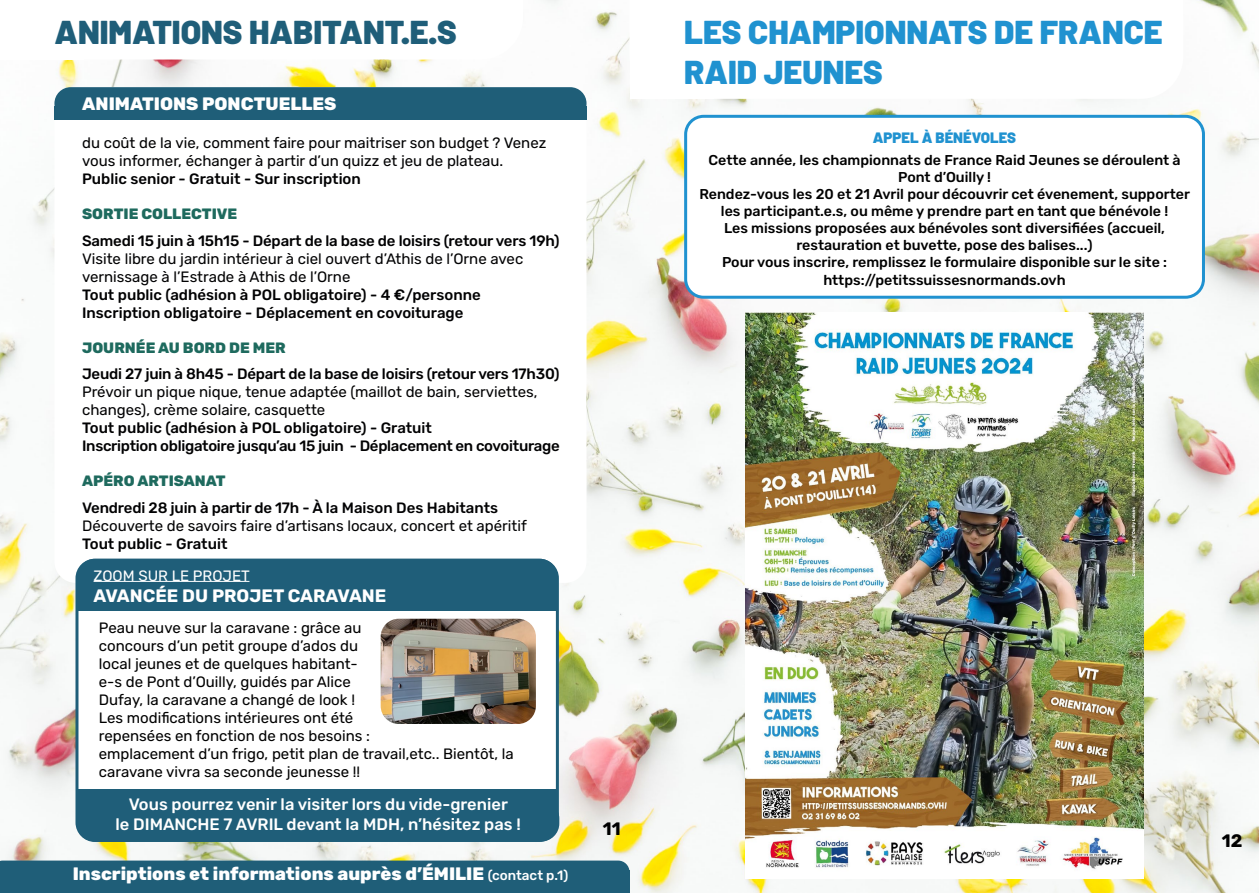
<style>
.page{position:relative;width:1259px;height:893px;background:#fff}
.page>*{position:absolute;margin:0;border:0;box-sizing:border-box;transform-origin:0 0}
.t1{font:900 33px/39.6px "Barlow";color:#2092d0}
.t2{font:900 33px "Barlow";color:#1f5e79}
.t3{font:800 18px "Rubik";color:#fff}
.t4{font:700 18px "Rubik";color:#fff}
.t5{font:700 18px "Rubik";color:#000}
.t6{font:500 16.5px/19.8px "Rubik";color:#fff;text-align:center}
.t7{font:500 15px/18px "Rubik";letter-spacing:-.01em;color:#020203}
.t8{font:15px/18px "Rubik";color:#020203}
.t9{font:15px/18px "Rubik";color:#000}
.t10{font:800 15px "Rubik";color:#1e6a5e}
.t11{font:900 15px "Barlow";color:#2092d0}
.t12{font:15px "Rubik";color:#fff}
.t13{font:500 14.25px/17.1px "Rubik";color:#000;text-align:center}
.s1{font-weight:500;font-size:13.5px}
</style>
<div class="page">
<img style="left:0;top:0;width:1259px;height:893px">
<svg style="left:629px;top:0;width:554px;height:99px"></svg>
<div style="left:630px;top:31px;width:83px;height:68px;background:#fff"></div>
<img style="left:745px;top:313px;width:398px;height:566px">
<div style="left:685px;top:116px;width:518px;height:181px;background:#fff;border-radius:18px"></div>
<div style="left:684px;top:115px;width:521px;height:184px;border:3px solid #2092d0;border-radius:18px"></div>
<svg style="left:84px;top:0;width:439px;height:60px"></svg>
<div style="left:0;top:0;width:84px;height:60px;background:#fff"></div>
<div style="left:54px;top:87px;width:532px;height:496px;background:#fff;border-radius:21px"></div>
<div style="left:54px;top:87px;width:532px;height:33px;background:#1f5e78;border-radius:16px"></div>
<div style="left:54px;top:106px;width:532px;height:14px;background:#1f5e78"></div>
<svg style="left:0;top:860px;width:629px;height:11px;background:#2a667d"></svg>
<div style="left:0;top:871px;width:629px;height:22px;background:#1f5e78"></div>
<div style="left:77px;top:560px;width:480px;height:280px;background:#fff;border-radius:18px"></div>
<div style="left:77px;top:800px;width:482px;height:41px;background:#1f5e79;border-radius:18px"></div>
<div style="left:77px;top:585px;width:480px;height:25px;background:#1f5e79"></div>
<div style="left:77px;top:559px;width:480px;height:48px;background:#1f5e79;border-radius:18px"></div>
<img style="left:381px;top:619px;width:155px;height:105px">
<hr style="left:94px;top:581px;width:155px;height:1px;background:#fff">
<div style="left:77px;top:789px;width:481px;height:41px;background:#1f5e79"></div>
<h1 class="t2" style="left:54px;top:12px;width:404px">ANIMATIONS HABITANT.E.S</h1>
<p class="t3" style="left:82px;top:93px;width:256px">ANIMATIONS PONCTUELLES</p>
<p class="t8" style="left:82px;top:134px;width:466px">du coût de la vie, comment faire pour maitriser son budget ? Venez vous informer, échanger à partir d’un quizz et jeu de plateau.</p>
<p class="t7" style="left:82px;top:170px;width:280px">Public senior - Gratuit - Sur inscription</p>
<p class="t10" style="left:82px;top:205px;width:157px">SORTIE COLLECTIVE</p>
<p class="t7" style="left:82px;top:232px;width:479px">Samedi 15 juin à 15h15 - Départ de la base de loisirs (retour vers 19h)</p>
<p class="t8" style="left:82px;top:250px;width:443px">Visite libre du jardin intérieur à ciel ouvert d’Athis de l’Orne avec vernissage à l’Estrade à Athis de l’Orne</p>
<p class="t7" style="left:82px;top:286px;width:400px">Tout public (adhésion à POL obligatoire) - 4 €/personne<br>Inscription obligatoire - Déplacement en covoiturage</p>
<p class="t10" style="left:82px;top:338px;width:205px">JOURNÉE AU BORD DE MER</p>
<p class="t7" style="left:82px;top:365px;width:479px">Jeudi 27 juin à 8h45 - Départ de la base de loisirs (retour vers 17h30)</p>
<p class="t8" style="left:82px;top:383px;width:457px">Prévoir un pique nique, tenue adaptée (maillot de bain, serviettes, changes), crème solaire, casquette</p>
<p class="t7" style="left:82px;top:419px;width:479px">Tout public (adhésion à POL obligatoire) - Gratuit<br>Inscription obligatoire jusqu’au 15 juin - Déplacement en covoiturage</p>
<p class="t10" style="left:82px;top:472px;width:145px">APÉRO ARTISANAT</p>
<p class="t7" style="left:82px;top:499px;width:417px">Vendredi 28 juin à partir de 17h - À la Maison Des Habitants</p>
<p class="t8" style="left:82px;top:517px;width:446px">Découverte de savoirs faire d’artisans locaux, concert et apéritif</p>
<p class="t7" style="left:82px;top:535px;width:147px">Tout public - Gratuit</p>
<p class="t12" style="left:94px;top:567px;width:158px">ZOOM SUR LE PROJET</p>
<p class="t4" style="left:94px;top:585px;width:294px">AVANCÉE DU PROJET CARAVANE</p>
<p class="t9" style="left:99px;top:619px;width:416px">Peau neuve sur la caravane : grâce au<br>concours d’un petit groupe d’ados du<br>local jeunes et de quelques habitant-<br>e-s de Pont d’Ouilly, guidés par Alice<br>Dufay, la caravane a changé de look !<br>Les modifications intérieures ont été<br>repensées en fonction de nos besoins :<br>emplacement d’un frigo, petit plan de travail,etc.. Bientôt, la caravane vivra sa seconde jeunesse !!</p>
<p class="t6" style="left:115px;top:795px;width:407px">Vous pourrez venir la visiter lors du vide-grenier<br>le DIMANCHE 7 AVRIL devant la MDH, n’hésitez pas !</p>
<p class="t3" style="left:73px;top:863px;width:497px">Inscriptions et informations auprès d’ÉMILIE <span class="s1">(contact p.1)</span></p>
<p class="t5" style="left:603px;top:818px;width:19px">11</p>
<h1 class="t1" style="left:684px;top:13px;width:480px">LES CHAMPIONNATS DE FRANCE<br>RAID JEUNES</h1>
<p class="t11" style="left:873px;top:129px;width:145px">APPEL À BÉNÉVOLES</p>
<p class="t13" style="left:699px;top:152px;width:492px">Cette année, les championnats de France Raid Jeunes se déroulent à Pont d’Ouilly !<br>Rendez-vous les 20 et 21 Avril pour découvrir cet évenement, supporter les participant.e.s, ou même y prendre part en tant que bénévole !<br>Les missions proposées aux bénévoles sont diversifiées (accueil, restauration et buvette, pose des balises...)<br>Pour vous inscrire, remplissez le formulaire disponible sur le site : https://petitssuissesnormands.ovh</p>
<p class="t5" style="left:1221px;top:831px;width:22px">12</p>
</div>
